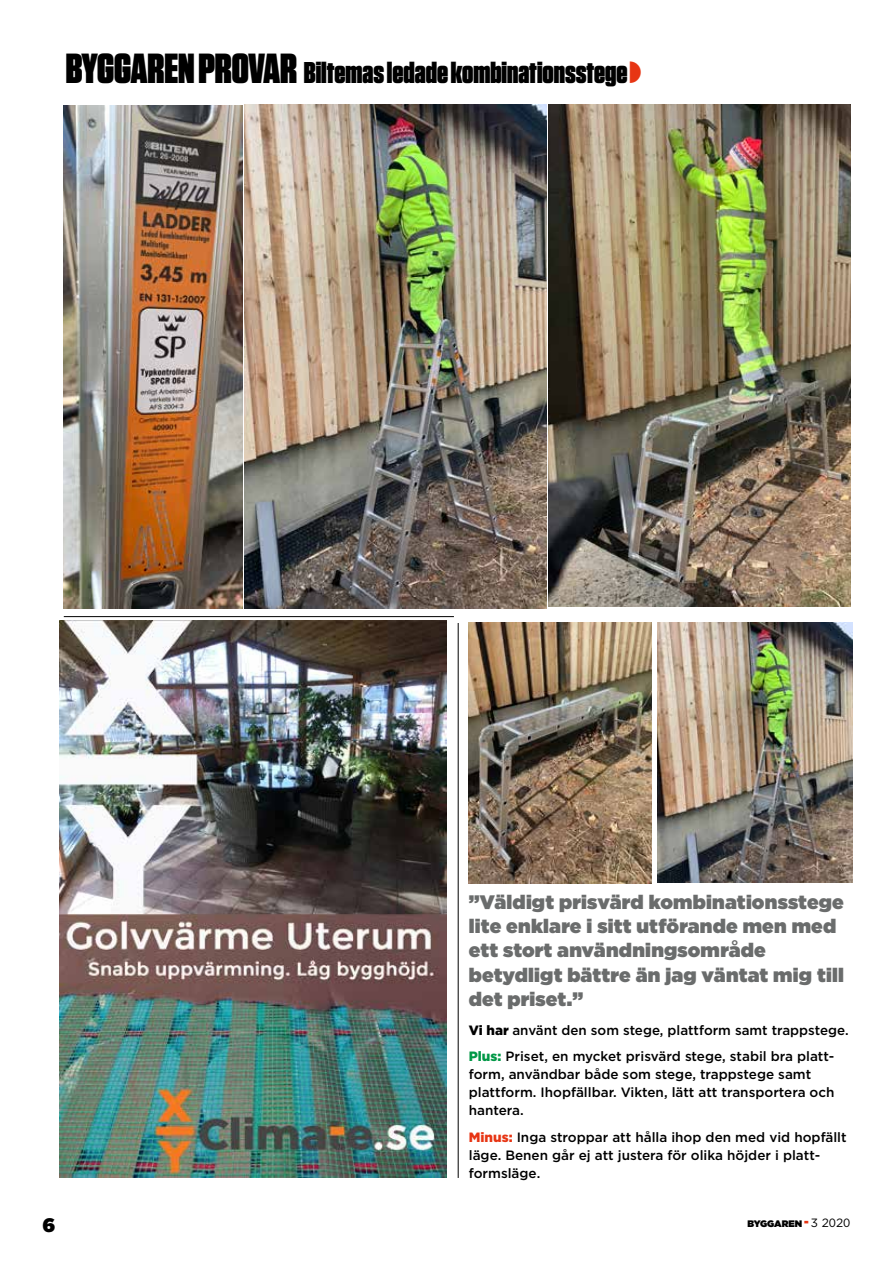
<style>
.page{position:relative;width:893px;height:1263px;background:#fff}
.page>*{position:absolute;margin:0;border:0;box-sizing:border-box;transform-origin:0 0}
.t1{font:900 30px "Tungsten";color:#000}
.t2{font:900 19.5px/24px "Gotham";letter-spacing:.01em;color:#6a6c6c}
.t3{font:900 19.5px "Gotham";color:#000}
.t4{font:500 13.5px/18px "Gotham";color:#000}
.t5{font:900 9.45px "Gotham";color:#000}
.s1{font-size:42px}
.s2{font-weight:900}
.s3{font-weight:900;color:#009846}
.s4{font-weight:900;color:#e73514}
.s5{font-weight:400;font-size:12px}
</style>
<div class="page">
<img style="left:64px;top:105px;width:178px;height:503px">
<img style="left:245px;top:104px;width:302px;height:504px">
<img style="left:549px;top:104px;width:302px;height:503px">
<img style="left:469px;top:622px;width:182px;height:261px">
<img style="left:657px;top:622px;width:196px;height:260px">
<hr style="left:64px;top:616px;width:390px;height:1px;background:#000">
<hr style="left:458px;top:623px;width:1px;height:555px;background:#000">
<img style="left:59px;top:621px;width:388px;height:557px">
<h1 class="t1" style="left:66px;top:55px;width:563px"><span class="s1">BYGGAREN PROVAR</span> Biltemas ledade kombinationsstege</h1>
<h2 class="t2" style="left:469px;top:890px;width:377px">”Väldigt prisvärd kombinationsstege lite enklare i sitt utförande men med ett stort användningsområde betydligt bättre än jag väntat mig till det priset.”</h2>
<p class="t4" style="left:469px;top:1016px;width:381px;line-height:26.5px"><span class="s2">Vi har</span> använt den som stege, plattform samt trappstege.<br><span class="s3">Plus:</span> Priset, en mycket prisvärd stege, stabil bra platt-</p>
<p class="t4" style="left:469px;top:1065px;width:367px">form, användbar både som stege, trappstege samt plattform. Ihopfällbar. Vikten, lätt att transportera och hantera.</p>
<p class="t4" style="left:469px;top:1128px;width:379px"><span class="s4">Minus:</span> Inga stroppar att hålla ihop den med vid hopfällt läge. Benen går ej att justera för olika höjder i platt&shy;formsläge.</p>
<h2 class="t3" style="left:43px;top:1211px;width:14px">6</h2>
<p class="t5" style="left:747px;top:1217px;width:105px">BYGGAREN <span class="s5">3 2020</span></p>
</div>
